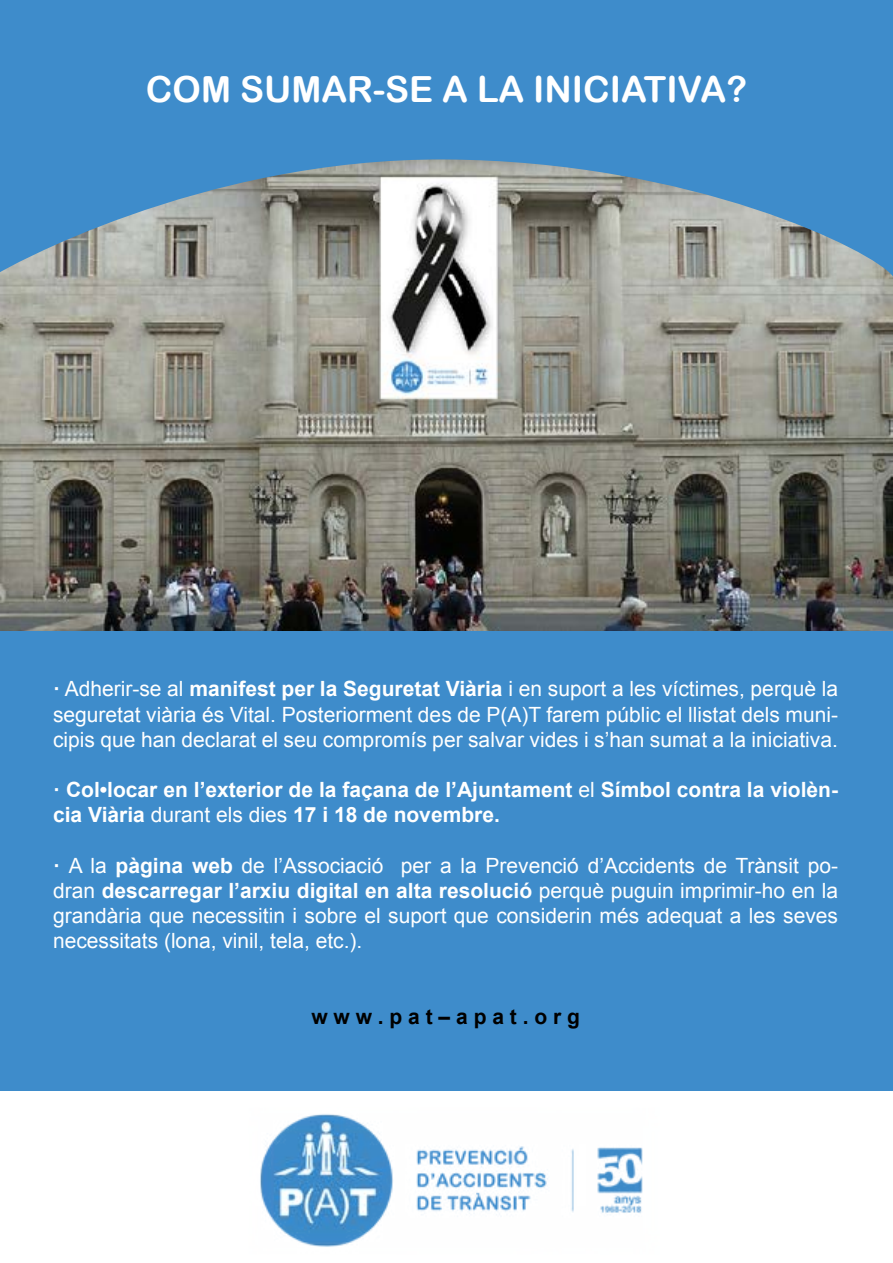
<style>
.page{position:relative;width:893px;height:1263px;background:#fff}
.page>*{position:absolute;margin:0;border:0;box-sizing:border-box;transform-origin:0 0}
.t1{font:36px "Arial Rounded MT Bold";color:#fff}
.t2{font:21px/25.2px "Arial";color:#fff;text-align:justify}
.t3{font:700 21px/25.2px "Arial";color:#fff}
.t4{font:700 21px "Arial";color:#000}
.s1{font-weight:700}
.s2{font-weight:400}
</style>
<div class="page">
<img style="left:0;top:302px;width:893px;height:329px">
<div style="left:0;top:631px;width:893px;height:460px;background:#3e8ccb"></div>
<img style="left:260px;top:1114px;width:383px;height:133px">
<svg style="left:0;top:0;width:893px;height:302px;fill:#3e8ccb"></svg>
<h1 class="t1" style="left:146px;top:68px;width:603px">COM SUMAR-SE A LA INICIATIVA?</h1>
<p class="t2" style="left:53px;top:677px;width:786px"><span class="s1">·</span> Adherir-se al <span class="s1">manifest per la Seguretat Viària</span> i en suport a les víctimes, perquè la seguretat viària és Vital. Posteriorment des de P(A)T farem públic el llistat dels muni&shy;cipis que han declarat el seu compromís per salvar vides i s’han sumat a la iniciativa.</p>
<p class="t3" style="left:53px;top:778px;width:786px">· Col•locar en l’exterior de la façana de l’Ajuntament <span class="s2">el</span> Símbol contra la violèn&shy;cia Viària <span class="s2">durant els dies</span> 17 i 18 de novembre.</p>
<p class="t2" style="left:53px;top:853px;width:786px"><span class="s1">·</span> A la <span class="s1">pàgina web</span> de l’Associació per a la Prevenció d’Accidents de Trànsit po&shy;dran <span class="s1">descarregar l’arxiu digital en alta resolució</span> perquè puguin imprimir-ho en la grandària que necessitin i sobre el suport que considerin més adequat a les seves necessitats (lona, vinil, tela, etc.).</p>
<p class="t4" style="left:311px;top:1003px;width:270px">w w w . p a t – a p a t . o r g</p>
</div>
